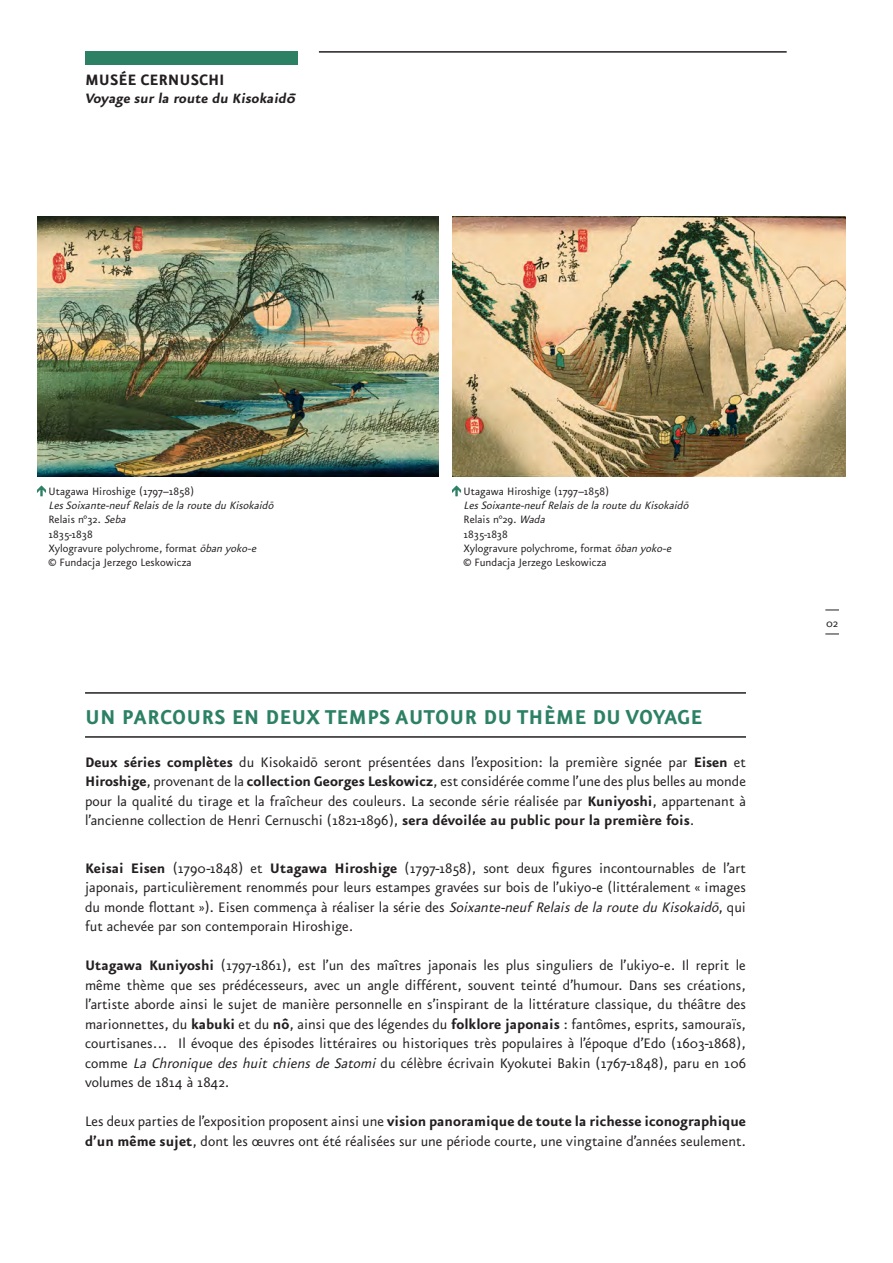
<style>
.page{position:relative;width:893px;height:1263px;background:#fff}
.page>*{position:absolute;margin:0;border:0;box-sizing:border-box;transform-origin:0 0}
.t1{font:700 24px "Eureka Sans Pro";letter-spacing:.01em;color:#2c8164}
.t2{font:700 18px "Eureka Sans Pro";color:#231f20}
.t3{font:16.5px/19.5px "Eureka Sans Pro";color:#231f20;text-align:justify}
.t4{font:700 16.2px "Eureka Sans Pro";color:#231f20}
.t5{font:13.5px "Eureka Sans Pro";color:#231f20}
.t6{font:12.75px/14.2px "Eureka Sans Pro";color:#231f20}
.s1{font-style:italic}
.s2{font-weight:700}
</style>
<div class="page">
<div style="left:85px;top:51px;width:213px;height:14px;background:#2c8164"></div>
<hr style="left:319px;top:51px;width:468px;height:2px;background:#231f20">
<svg style="left:825px;top:610px;width:14px;height:1px"></svg>
<svg style="left:825px;top:634px;width:14px;height:1px"></svg>
<hr style="left:85px;top:692px;width:661px;height:2px;background:#231f20">
<hr style="left:85px;top:736px;width:661px;height:2px;background:#231f20">
<img style="left:37px;top:217px;width:402px;height:259px">
<svg style="left:37px;top:486px;width:9px;height:10px"></svg>
<svg style="left:452px;top:486px;width:9px;height:10px"></svg>
<img style="left:452px;top:217px;width:393px;height:259px">
<p class="t2" style="left:85px;top:69px;width:141px">MUSÉE CERNUSCHI</p>
<p class="t4" style="left:85px;top:88px;width:214px">Voyage sur la route du KisokaidŌ̄</p>
<p class="t6" style="left:49px;top:484px;width:147px">Utagawa Hiroshige (1797–1858)</p>
<p class="t6" style="left:49px;top:498px;width:229px"><span class="s1">LesSoixante-neuf Relaisdelaroutedu Kisokaidō<br></span>Relais n°32. <span class="s1">Seba<br></span>1835-1838<br>Xylogravure polychrome, format <span class="s1">ōban yoko-e<br></span>© Fundacja Jerzego Leskowicza</p>
<p class="t6" style="left:464px;top:484px;width:147px">Utagawa Hiroshige (1797–1858)</p>
<p class="t6" style="left:464px;top:498px;width:229px"><span class="s1">LesSoixante-neuf Relaisdelaroutedu Kisokaidō<br></span>Relais n°29. <span class="s1">Wada<br></span>1835-1838<br>Xylogravure polychrome, format <span class="s1">ōban yoko-e<br></span>© Fundacja Jerzego Leskowicza</p>
<h1 class="t1" style="left:85px;top:702px;width:619px">UN PARCOURS EN DEUX TEMPS AUTOUR DU THÈME DU VOYAGE</h1>
<p class="t3" style="left:85px;top:752px;width:662px"><span class="s2">Deux séries complètes</span> du Kisokaidō seront présentées dans l’exposition: la première signée par <span class="s2">Eisen</span> et <span class="s2">Hiroshige</span>, provenant de la <span class="s2">collection Georges Leskowicz</span>, est considérée comme l’une des plus belles au monde pour la qualité du tirage et la fraîcheur des couleurs. La seconde série réalisée par <span class="s2">Kuniyoshi</span>, appartenant à l’ancienne collection de Henri Cernuschi (1821-1896), <span class="s2">sera dévoilée au public pour la première fois</span>.</p>
<p class="t3" style="left:85px;top:858px;width:662px"><span class="s2">Keisai Eisen</span> (1790-1848) et <span class="s2">Utagawa Hiroshige</span> (1797-1858), sont deux figures incontournables de l’art japonais, particulièrement renommés pour leurs estampes gravées sur bois de l’ukiyo-e (littéralement « images du monde flottant »). Eisen commença à réaliser la série des <span class="s1">Soixante-neuf Relaisdelaroutedu Kisokaidō</span>, qui fut achevée par son contemporain Hiroshige.</p>
<p class="t3" style="left:85px;top:955px;width:662px"><span class="s2">Utagawa Kuniyoshi</span> (1797-1861), est l’un des maîtres japonais les plus singuliers de l’ukiyo-e. Il reprit le même thème que ses prédécesseurs, avec un angle différent, souvent teinté d’humour. Dans ses créations, l’artiste aborde ainsi le sujet de manière personnelle en s’inspirant de la littérature classique, du théâtre des marionnettes, du <span class="s2">kabuki</span> et du <span class="s2">nô</span>, ainsi que des légendes du <span class="s2">folklore japonais</span> : fantômes, esprits, samouraïs, courtisanes… Il évoque des épisodes littéraires ou historiques très populaires à l’époque d’Edo (1603-1868), comme <span class="s1">La Chronique des huit chiens deSatomi</span> du célèbre écrivain Kyokutei Bakin (1767-1848), paru en 106 volumes de 1814 à 1842.</p>
<p class="t3" style="left:85px;top:1111px;width:662px">Les deux parties de l’exposition proposent ainsi une <span class="s2">vision panoramique de toute la richesse iconographique d’un même sujet</span>, dont les œuvres ont été réalisées sur une période courte, une vingtaine d’années seulement.</p>
<p class="t5" style="left:826px;top:615px;width:14px">02</p>
</div>
